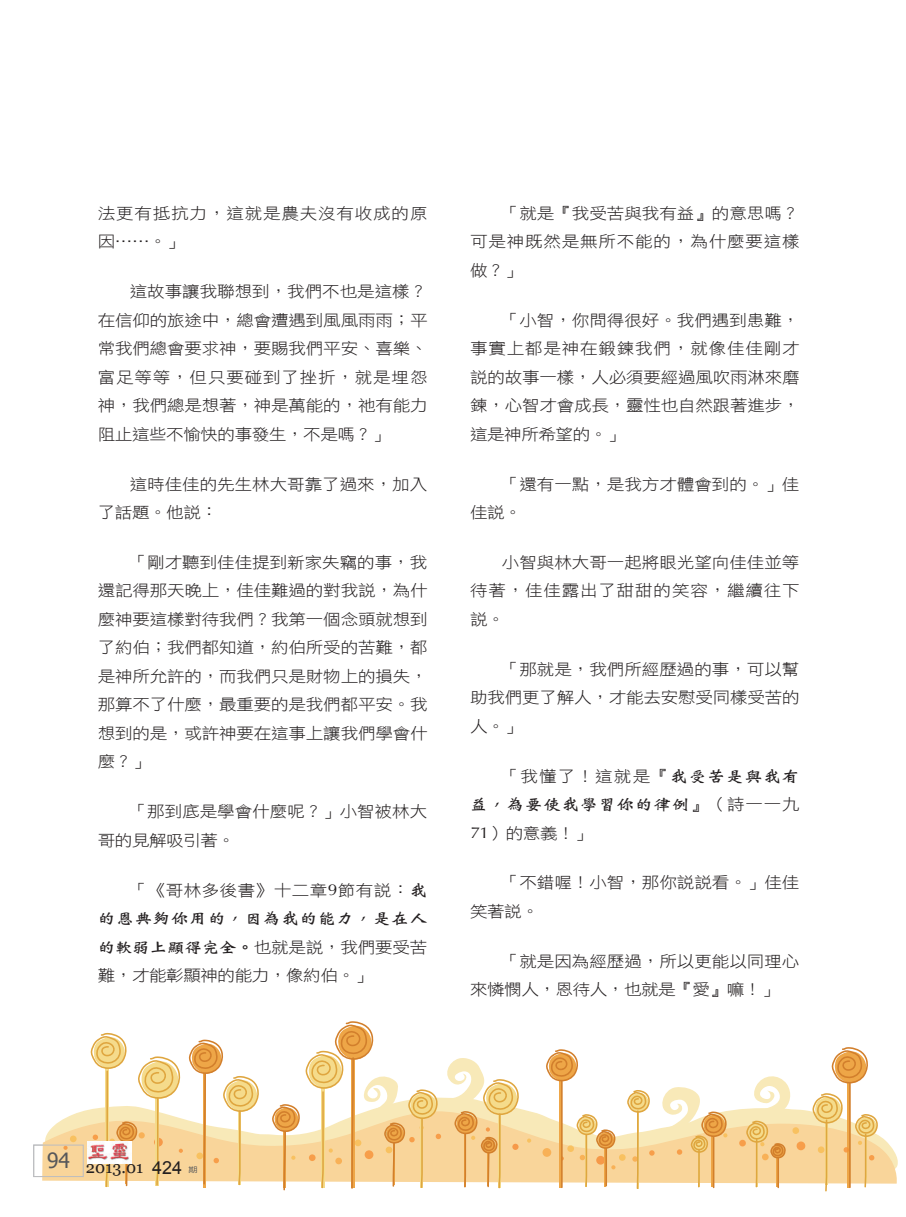
<style>
.page{position:relative;width:906px;height:1217px;background:#fff}
.page>*{position:absolute;margin:0;border:0;box-sizing:border-box;transform-origin:0 0}
.t1{font:21px "Tahoma";color:#57585a}
.t2{font:16.5px "Georgia";color:#231f20}
.t3{font:15.75px/28.5px "DF Hei W3 WIN BF";letter-spacing:-.005em;color:#231f20;text-align:justify;scale:1.11 1}
.t4{font:15.75px/28.5px "DF Hei W3 WIN BF";letter-spacing:.045em;color:#231f20;scale:1.11 1}
.t5{font:7.5px "DF Hei W5 WIN BF";color:#57585a;scale:1.25 1}
.s1{font-family:"Optima"}
.s2{font-family:"DF Wei Bei W7 WIN BF"}
.s3{font-family:"Arial";font-size:18px}
</style>
<div class="page">
<svg style="left:42px;top:1091px;width:856px;height:92px;fill:#f9d59a"></svg>
<div style="left:70px;top:1135px;width:7px;height:6px;background:#f8c160;border-radius:50%"></div>
<svg style="left:63px;top:1146px;width:5px;height:3px"></svg>
<svg style="left:527px;top:1138px;width:4px;height:4px"></svg>
<div style="left:542px;top:1147px;width:9px;height:9px;background:#f8b157;border-radius:50%"></div>
<svg style="left:619px;top:1153px;width:6px;height:7px"></svg>
<hr style="left:203px;top:1067px;width:3px;height:120px;background:#eea647">
<hr style="left:864px;top:1133px;width:2px;height:54px;background:#dfa63f">
<hr style="left:585px;top:1133px;width:2px;height:53px;background:#dfa63f">
<hr style="left:636px;top:1110px;width:2px;height:78px;background:#dfa63f">
<hr style="left:698px;top:1149px;width:2px;height:38px;background:#dfa63f">
<hr style="left:755px;top:1138px;width:2px;height:48px;background:#dfa63f">
<hr style="left:604px;top:1144px;width:2px;height:41px;background:#eea647">
<svg style="left:562px;top:1113px;width:54px;height:56px"></svg>
<hr style="left:712px;top:1132px;width:2px;height:54px;background:#eea647">
<svg style="left:90px;top:1032px;width:170px;height:154px"></svg>
<hr style="left:559px;top:1075px;width:3px;height:111px;background:#eea647">
<svg style="left:546px;top:1049px;width:32px;height:34px"></svg>
<hr style="left:847px;top:1075px;width:3px;height:111px;background:#eea647">
<svg style="left:831px;top:1047px;width:37px;height:38px"></svg>
<svg style="left:747px;top:1076px;width:45px;height:38px"></svg>
<svg style="left:272px;top:1021px;width:248px;height:168px"></svg>
<svg style="left:792px;top:1126px;width:7px;height:7px"></svg>
<svg style="left:812px;top:1092px;width:37px;height:99px"></svg>
<svg style="left:868px;top:1154px;width:6px;height:6px"></svg>
<svg style="left:796px;top:1141px;width:10px;height:8px"></svg>
<svg style="left:738px;top:1120px;width:48px;height:39px;background:#f2c883"></svg>
<svg style="left:627px;top:1087px;width:100px;height:74px"></svg>
<svg style="left:855px;top:1113px;width:23px;height:31px"></svg>
<hr style="left:561px;top:1080px;width:1px;height:107px;background:#d27f2c">
<hr style="left:605px;top:1147px;width:2px;height:39px;background:#d27f2c">
<hr style="left:713px;top:1135px;width:1px;height:52px;background:#d27f2c">
<hr style="left:777px;top:1156px;width:2px;height:31px;background:#d27f2c">
<hr style="left:849px;top:1082px;width:1px;height:105px;background:#d27f2c">
<div style="left:33px;top:1144px;width:50px;height:32px;border:1px solid #bcbdc0"></div>
<img style="left:87px;top:1141px;width:44px;height:22px">
<p class="t4" style="left:98px;top:199px;width:298px">法更有抵抗力，這就是農夫沒有收成的原因……。」</p>
<p class="t3" style="left:98px;top:277px;width:298px;text-indent:32px">這故事讓我聯想到，我們不也是這樣？在信仰的旅途中，總會遭遇到風風雨雨；平常我們總會要求神，要賜我們平安、喜樂、富足等等，但只要碰到了挫折，就是埋怨神，我們總是想著，神是萬能的，祂有能力阻止這些不愉快的事發生，不是嗎？」</p>
<p class="t3" style="left:98px;top:469px;width:298px;text-indent:32px">這時佳佳的先生林大哥靠了過來，加入了話題。他說：</p>
<p class="t3" style="left:98px;top:547px;width:298px;text-indent:32px">「剛才聽到佳佳提到新家失竊的事，我還記得那天晚上，佳佳難過的對我說，為什麼神要這樣對待我們？我第一個念頭就想到了約伯；我們都知道，約伯所受的苦難，都是神所允許的，而我們只是財物上的損失，那算不了什麼，最重要的是我們都平安。我想到的是，或許神要在這事上讓我們學會什麼？」</p>
<p class="t3" style="left:98px;top:797px;width:298px;text-indent:32px">「那到底是學會什麼呢？」小智被林大哥的見解吸引著。</p>
<p class="t3" style="left:98px;top:875px;width:298px;text-indent:32px">「《哥林多後書》十二章<span class="s1">9</span>節有說：<span class="s2">我的恩典夠你用的，因為我的能力，是在人的軟弱上顯得完全。</span>也就是說，我們要受苦難，才能彰顯神的能力，像約伯。」</p>
<p class="t3" style="left:470px;top:199px;width:298px;text-indent:32px">「就是『我受苦與我有益』的意思嗎？可是神既然是無所不能的，為什麼要這樣做？」</p>
<p class="t3" style="left:470px;top:305px;width:298px;text-indent:32px">「小智，你問得很好。我們遇到患難，事實上都是神在鍛鍊我們，就像佳佳剛才說的故事一樣，人必須要經過風吹雨淋來磨鍊，心智才會成長，靈性也自然跟著進步，這是神所希望的。」</p>
<p class="t3" style="left:470px;top:469px;width:298px;text-indent:32px">「還有一點，是我方才體會到的。」佳佳說。</p>
<p class="t3" style="left:470px;top:547px;width:298px;text-indent:32px">小智與林大哥一起將眼光望向佳佳並等待著，佳佳露出了甜甜的笑容，繼續往下說。</p>
<p class="t3" style="left:470px;top:654px;width:298px;text-indent:32px">「那就是，我們所經歷過的事，可以幫助我們更了解人，才能去安慰受同樣受苦的人。」</p>
<p class="t3" style="left:470px;top:761px;width:298px;text-indent:32px">「我懂了！這就是『<span class="s2">我受苦是與我有益，為要使我學習你的律例</span>』（詩一一九<span class="s1">71</span>）的意義！」</p>
<p class="t3" style="left:470px;top:868px;width:298px;text-indent:32px">「不錯喔！小智，那你說說看。」佳佳笑著說。</p>
<p class="t3" style="left:470px;top:946px;width:298px;text-indent:32px">「就是因為經歷過，所以更能以同理心來憐憫人，恩待人，也就是『愛』嘛！」</p>
<p class="t1" style="left:47px;top:1145px;width:24px">94</p>
<p class="t2" style="left:86px;top:1156px;width:98px">2013.01 <span class="s3">424</span></p>
<p class="t5" style="left:188px;top:1165px;width:9px">期</p>
</div>
